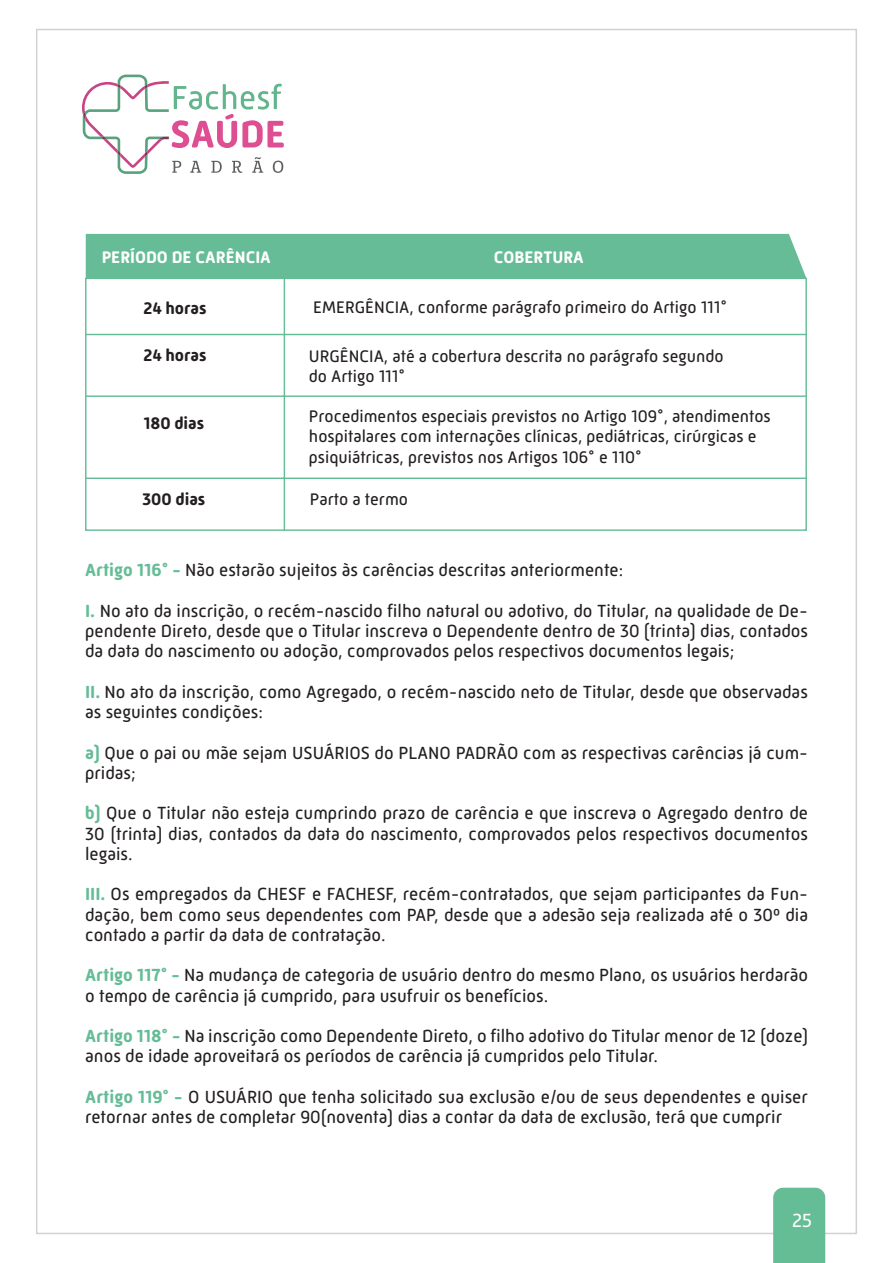
<style>
.page{position:relative;width:893px;height:1263px;background:#fff}
.page>*{position:absolute;margin:0;border:0;box-sizing:border-box;transform-origin:0 0}
.t1{font:19.5px "Mic 32 New Rounded";color:#fff}
.t2{font:18px/20.2px "Mic 32 New Rounded";color:#231f20}
.t3{font:17.1px/20.5px "Mic 32 New Rounded";color:#231f20}
.t4{font:700 17.1px "Mic 32 New Rounded";color:#231f20}
.t5{font:700 17.1px "Mic 32 New Rounded";color:#fff}
.s1{font-weight:700;color:#65bc96}
</style>
<div class="page">
<div style="left:773px;top:1188px;width:52px;height:75px;background:#65bd95"></div>
<svg style="left:82px;top:75px;width:202px;height:99px"></svg>
<div style="left:86px;top:234px;width:720px;height:44px;background:#65bc96"></div>
<div style="left:85px;top:278px;width:722px;height:253px;border:1px solid #65bc96"></div>
<hr style="left:86px;top:334px;width:721px;height:1px;background:#65bc96">
<hr style="left:86px;top:395px;width:721px;height:2px;background:#65bc96">
<hr style="left:86px;top:478px;width:721px;height:1px;background:#65bc96">
<hr style="left:284px;top:250px;width:1px;height:281px;background:#65bc96">
<p class="t5" style="left:102px;top:248px;width:171px">PERÍODO DE CARÊNCIA</p>
<p class="t5" style="left:494px;top:247px;width:91px">COBERTURA</p>
<p class="t4" style="left:143px;top:298px;width:65px">24 horas</p>
<p class="t3" style="left:313px;top:297px;width:420px">EMERGÊNCIA, conforme parágrafo primeiro do Artigo 111°.</p>
<p class="t3" style="left:309px;top:346px;width:416px">URGÊNCIA, até a cobertura descrita no parágrafo segundo do Artigo 111°.</p>
<p class="t3" style="left:309px;top:405px;width:463px">Procedimentos especiais previstos no Artigo 109°, atendimentos hospitalares com internações clínicas, pediátricas, cirúrgicas e psiquiátricas, previstos nos Artigos 106° e 110°.</p>
<p class="t4" style="left:143px;top:345px;width:65px">24 horas</p>
<p class="t4" style="left:143px;top:413px;width:62px">180 dias</p>
<p class="t4" style="left:142px;top:490px;width:64px">300 dias</p>
<p class="t3" style="left:310px;top:489px;width:104px">Parto a termo.</p>
<p class="t2" style="left:85px;top:560px;width:540px"><span class="s1">Artigo 116° -</span> Não estarão sujeitos às carências descritas anteriormente:</p>
<p class="t2" style="left:85px;top:601px;width:725px;text-align:justify"><span class="s1">I.</span> No ato da inscrição, o recém-nascido filho natural ou adotivo, do Titular, na qualidade de De&shy;pendente Direto, desde que o Titular inscreva o Dependente dentro de 30 (trinta) dias, contados da data do nascimento ou adoção, comprovados pelos respectivos documentos legais;</p>
<p class="t2" style="left:85px;top:682px;width:724px"><span class="s1">II.</span> No ato da inscrição, como Agregado, o recém-nascido neto de Titular, desde que observadas as seguintes condições:</p>
<p class="t2" style="left:85px;top:742px;width:724px"><span class="s1">a)</span> Que o pai ou mãe sejam USUÁRIOS do PLANO PADRÃO com as respectivas carências já cum&shy;pridas;</p>
<p class="t2" style="left:85px;top:803px;width:724px;text-align:justify"><span class="s1">b)</span> Que o Titular não esteja cumprindo prazo de carência e que inscreva o Agregado dentro de 30 (trinta) dias, contados da data do nascimento, comprovados pelos respectivos documentos legais.</p>
<p class="t2" style="left:85px;top:884px;width:724px;text-align:justify"><span class="s1">III.</span> Os empregados da CHESF e FACHESF, recém-contratados, que sejam participantes da Fun&shy;dação, bem como seus dependentes com PAP, desde que a adesão seja realizada até o 30º dia contado a partir da data de contratação.</p>
<p class="t2" style="left:85px;top:965px;width:725px"><span class="s1">Artigo 117° -</span> Na mudança de categoria de usuário dentro do mesmo Plano, os usuários herdarão o tempo de carência já cumprido, para usufruir os benefícios.</p>
<p class="t2" style="left:85px;top:1026px;width:725px"><span class="s1">Artigo 118° -</span> Na inscrição como Dependente Direto, o filho adotivo do Titular menor de 12 (doze) anos de idade aproveitará os períodos de carência já cumpridos pelo Titular.</p>
<p class="t2" style="left:85px;top:1087px;width:724px"><span class="s1">Artigo 119° -</span> O USUÁRIO que tenha solicitado sua exclusão e/ou de seus dependentes e quiser retornar antes de completar 90(noventa) dias a contar da data de exclusão, terá que cumprir</p>
<p class="t1" style="left:792px;top:1209px;width:22px">25</p>
</div>
